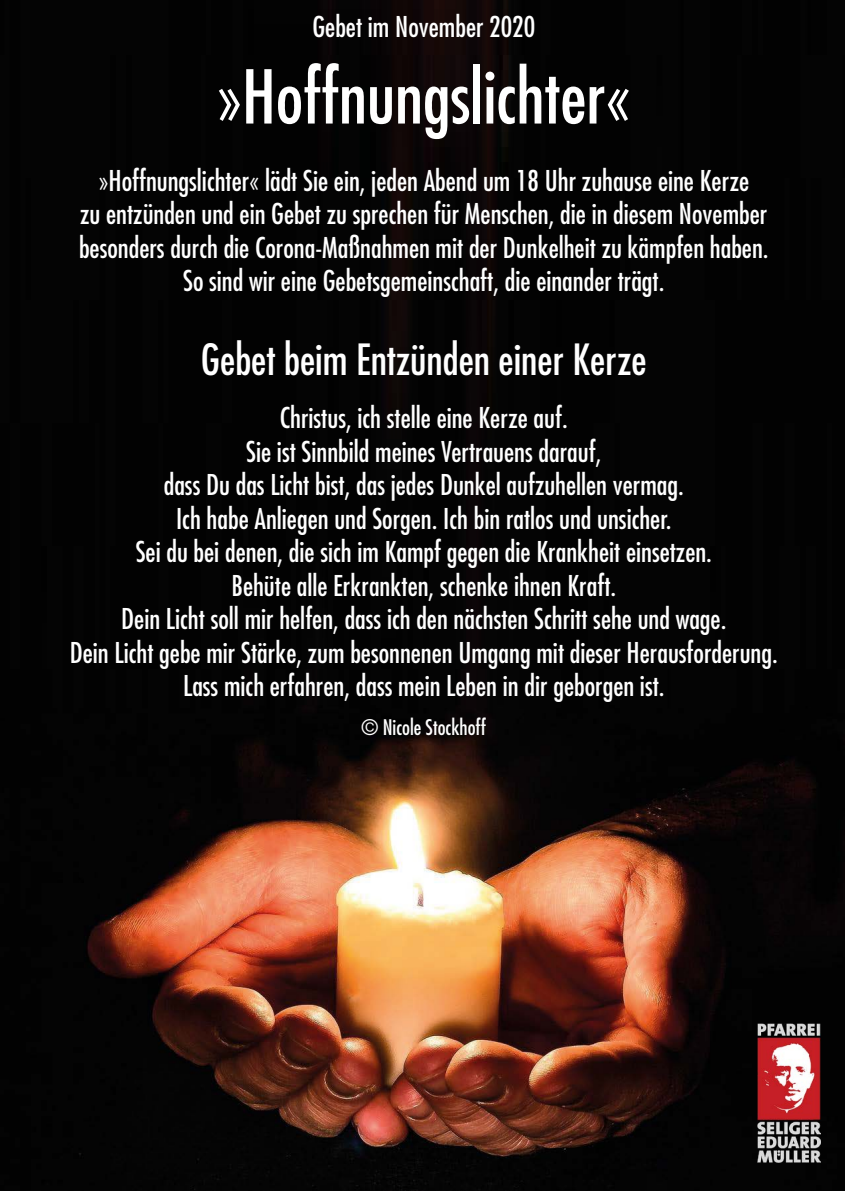
<style>
.page{position:relative;width:845px;height:1191px;background:#fff}
.page>*{position:absolute;margin:0;border:0;box-sizing:border-box;transform-origin:0 0}
.t1{font:condensed 72.2px "Futura LT";color:#fff}
.t2{font:condensed 41.8px "Futura LT";color:#fff}
.t3{font:condensed 28px/33.6px "Futura LT";color:#fff;text-align:center}
.t4{font:condensed 21px "Futura LT";color:#fff}
</style>
<div class="page">
<img style="left:1px;top:704px;width:844px;height:487px">
<div style="left:1px;top:0;width:844px;height:704px;background:#030303"></div>
<img style="left:758px;top:1024px;width:62px;height:138px">
<p class="t3" style="left:312px;top:10px;width:224px">Gebet im November 2020</p>
<h1 class="t1" style="left:216px;top:54px;width:417px">»Hoffnungslichter«</h1>
<p class="t3" style="left:79px;top:163px;width:691px">»Hoffnungslichter« lädt Sie ein, jeden Abend um 18 Uhr zuhause eine Kerze<br>zu entzünden und ein Gebet zu sprechen für Menschen, die in diesem November besonders durch die Corona-Maßnahmen mit der Dunkelheit zu kämpfen haben.<br>So sind wir eine Gebetsgemeinschaft, die einander trägt.</p>
<h2 class="t2" style="left:201px;top:334px;width:447px">Gebet beim Entzünden einer Kerze</h2>
<p class="t3" style="left:70px;top:401px;width:709px">Christus, ich stelle eine Kerze auf.<br>Sie ist Sinnbild meines Vertrauens darauf,<br>dass Du das Licht bist, das jedes Dunkel aufzuhellen vermag.<br>Ich habe Anliegen und Sorgen. Ich bin ratlos und unsicher.<br>Sei du bei denen, die sich im Kampf gegen die Krankheit einsetzen.<br>Behüte alle Erkrankten, schenke ihnen Kraft.<br>Dein Licht soll mir helfen, dass ich den nächsten Schritt sehe und wage.<br>Dein Licht gebe mir Stärke, zum besonnenen Umgang mit dieser Herausforderung.<br>Lass mich erfahren, dass mein Leben in dir geborgen ist.</p>
<p class="t4" style="left:362px;top:714px;width:126px">© Nicole Stockhoff</p>
</div>
